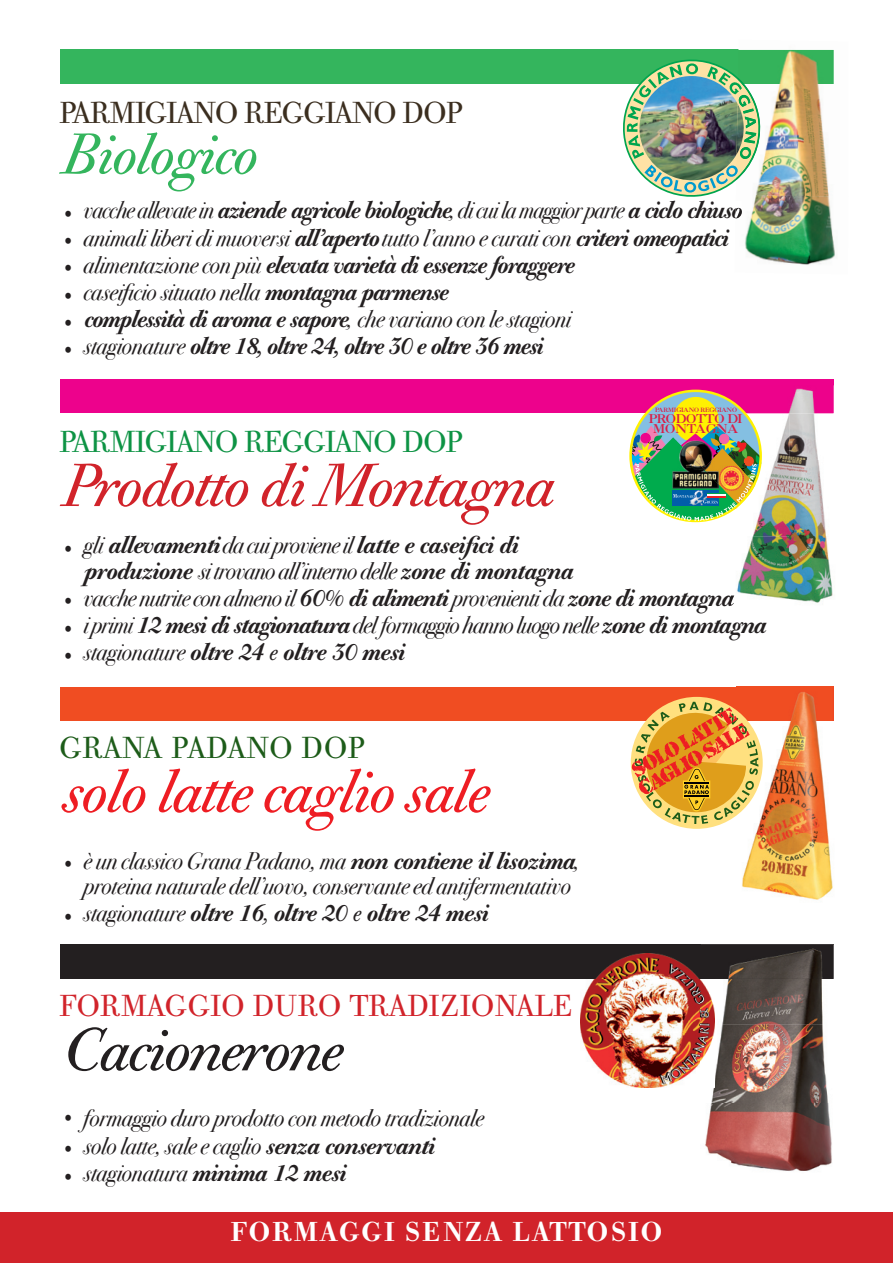
<style>
.page{position:relative;width:893px;height:1263px;background:#fff}
.page>*{position:absolute;margin:0;border:0;box-sizing:border-box;transform-origin:0 0}
.t1{font:italic 60px "Bodoni Old Face BE";letter-spacing:-.025em;color:#ee1d23}
.t2{font:italic 60px "Bodoni Old Face BE";letter-spacing:-.025em;color:#d1232a}
.t3{font:italic 60px "Bodoni Old Face BE";letter-spacing:-.025em;color:#231f20}
.t4{font:italic 57px "Bodoni Old Face BE";letter-spacing:-.025em;color:#34b55d}
.t5{font:30px "Bodoni Old Face BE";letter-spacing:.01em;color:#d1232a}
.t6{font:30px "Bodoni Old Face BE";letter-spacing:-.03em;color:#0d9344}
.t7{font:30px "Bodoni Old Face BE";letter-spacing:-.03em;color:#3b2e1f}
.t8{font:30px "Bodoni Old Face BE";color:#1d5c19}
.t9{font:500 27px "Bodoni Old Face BE";letter-spacing:.08em;color:#fff}
.t10{font:24px/25.5px "Bodoni Svty Two ITCTT Book Ita";letter-spacing:-.005em;color:#231f20;scale:.92 1}
.t11{font:24px "Bodoni Svty Two ITCTT Book Ita";letter-spacing:-.025em;color:#231f20;scale:.92 1}
.t12{font:italic 500 24px "Bodoni Old Face BE";letter-spacing:-.005em;color:#231f20;scale:.92 1}
.t13{font:italic 500 24px "Bodoni Old Face BE";letter-spacing:-.025em;color:#231f20;scale:.89 1}
.t14{font:24px "Bodoni Svty Two ITCTT Book Ita";letter-spacing:-.03em;color:#231f20;scale:.92 1}
.t15{font:12.3px/10.2px "Caslon Three Roman SC";letter-spacing:-.025em;color:#d91e47;text-align:center}
.t16{font:6px "Caslon Three Roman SC";letter-spacing:-.025em;color:#d91e47}
.s1{font-family:"Bodoni Old Face BE";font-weight:500;font-style:italic}
.s2{font-family:"Bodoni Svty Two ITCTT Book Ita";font-weight:400;font-style:normal}
.s3{font-weight:400}
</style>
<div class="page">
<div style="left:60px;top:686px;width:773px;height:34px;background:#f04d22"></div>
<div style="left:60px;top:379px;width:773px;height:34px;background:#ed028c"></div>
<div style="left:60px;top:945px;width:773px;height:34px;background:#231f20"></div>
<img style="left:581px;top:954px;width:120px;height:133px">
<img style="left:767px;top:413px;width:22px;height:48px">
<img style="left:789px;top:386px;width:45px;height:75px">
<img style="left:734px;top:461px;width:99px;height:142px">
<img style="left:789px;top:386px;width:44px;height:27px">
<img style="left:730px;top:595px;width:4px;height:11px">
<img style="left:629px;top:390px;width:138px;height:132px">
<img style="left:742px;top:686px;width:92px;height:214px">
<img style="left:742px;top:686px;width:91px;height:34px">
<div style="left:631px;top:697px;width:132px;height:132px;border:3px solid #ffe07f;border-radius:50%"></div>
<svg style="left:632px;top:702px;width:126px;height:122px;background:#e0a14f"></svg>
<img style="left:701px;top:945px;width:133px;height:226px">
<img style="left:701px;top:945px;width:132px;height:34px">
<div style="left:60px;top:50px;width:773px;height:34px;background:#34b55d"></div>
<div style="left:0;top:1212px;width:893px;height:51px;background:#d1232a"></div>
<img style="left:736px;top:49px;width:98px;height:146px">
<img style="left:745px;top:195px;width:90px;height:70px">
<img style="left:738px;top:50px;width:95px;height:34px">
<img style="left:735px;top:207px;width:7px;height:12px">
<img style="left:623px;top:57px;width:140px;height:143px">
<p class="t7" style="left:60px;top:93px;width:405px">PARMIGIANO REGGIANO DOP</p>
<h2 class="t4" style="left:60px;top:120px;width:197px">Biologico</h2>
<p class="t11" style="left:60px;top:189px;width:742px">• vacche allevate in <span class="s1">aziende agricole biologiche</span>, di cui la maggior parte <span class="s1">a ciclo chiuso</span></p>
<p class="t10" style="left:60px;top:223px;width:728px">• animali liberi di muoversi <span class="s1">all’aperto</span> tutto l’anno e curati con <span class="s1">criteri omeopatici</span></p>
<p class="t13" style="left:60px;top:250px;width:579px"><span class="s2">• alimentazione con più</span> elevata varietà di essenze foraggere</p>
<p class="t10" style="left:60px;top:277px;width:423px">• caseificio situato nella <span class="s1">montagna parmense</span></p>
<p class="t10" style="left:60px;top:305px;width:558px">• <span class="s1">complessità di aroma e sapore</span>, che variano con le stagioni</p>
<p class="t13" style="left:60px;top:331px;width:544px"><span class="s2">• stagionature</span> oltre 18, oltre 24, oltre 30 e oltre 36 mesi</p>
<p class="t6" style="left:60px;top:423px;width:405px">PARMIGIANO REGGIANO DOP</p>
<h1 class="t2" style="left:60px;top:449px;width:493px">Prodotto di Montagna</h1>
<p class="t16" style="left:655px;top:406px;width:83px">PARMIGIANO REGGIANO</p>
<p class="t15" style="left:649px;top:413px;width:95px">PRODOTTO DI<br>MONTAGNA</p>
<p class="t12" style="left:60px;top:530px;width:499px"><span class="s2">• gli</span> allevamenti <span class="s2">da cui proviene il</span> latte e caseifici di</p>
<p class="t11" style="left:84px;top:549px;width:533px"><span class="s1">produzione</span> si trovano all’interno delle <span class="s1">zone di montagna</span></p>
<p class="t11" style="left:60px;top:577px;width:733px">• vacche nutrite con almeno il <span class="s1">60% di alimenti</span> provenienti da <span class="s1">zone di montagna</span></p>
<p class="t14" style="left:60px;top:604px;width:768px">• i primi <span class="s1">12 mesi di stagionatura</span> del formaggio hanno luogo nelle <span class="s1">zone di montagna</span></p>
<p class="t12" style="left:60px;top:637px;width:376px"><span class="s2">• stagionature</span> oltre 24 <span class="s3">e</span> oltre 30 mesi</p>
<p class="t8" style="left:60px;top:728px;width:307px">GRANA PADANO DOP</p>
<h1 class="t1" style="left:60px;top:755px;width:428px">solo latte caglio sale</h1>
<p class="t10" style="left:84px;top:846px;width:541px;text-indent:-24px">• è un classico Grana Padano, ma <span class="s1">non contiene il lisozima</span>, proteina naturale dell’uovo, conservante ed antifermentativo</p>
<p class="t12" style="left:60px;top:898px;width:466px"><span class="s2">• stagionature</span> oltre 16<span class="s3">,</span> oltre 20 <span class="s3">e</span> oltre 24 mesi</p>
<p class="t5" style="left:60px;top:987px;width:514px">FORMAGGIO DURO TRADIZIONALE</p>
<h1 class="t3" style="left:60px;top:1013px;width:282px">Cacionerone</h1>
<p class="t10" style="left:60px;top:1103px;width:463px">• formaggio duro prodotto con metodo tradizionale</p>
<p class="t10" style="left:60px;top:1131px;width:408px">• solo latte, sale e caglio <span class="s1">senza conservanti</span></p>
<p class="t10" style="left:60px;top:1158px;width:312px">• stagionatura <span class="s1">minima 12 mesi</span></p>
<p class="t9" style="left:231px;top:1215px;width:433px">FORMAGGI SENZA LATTOSIO</p>
</div>
